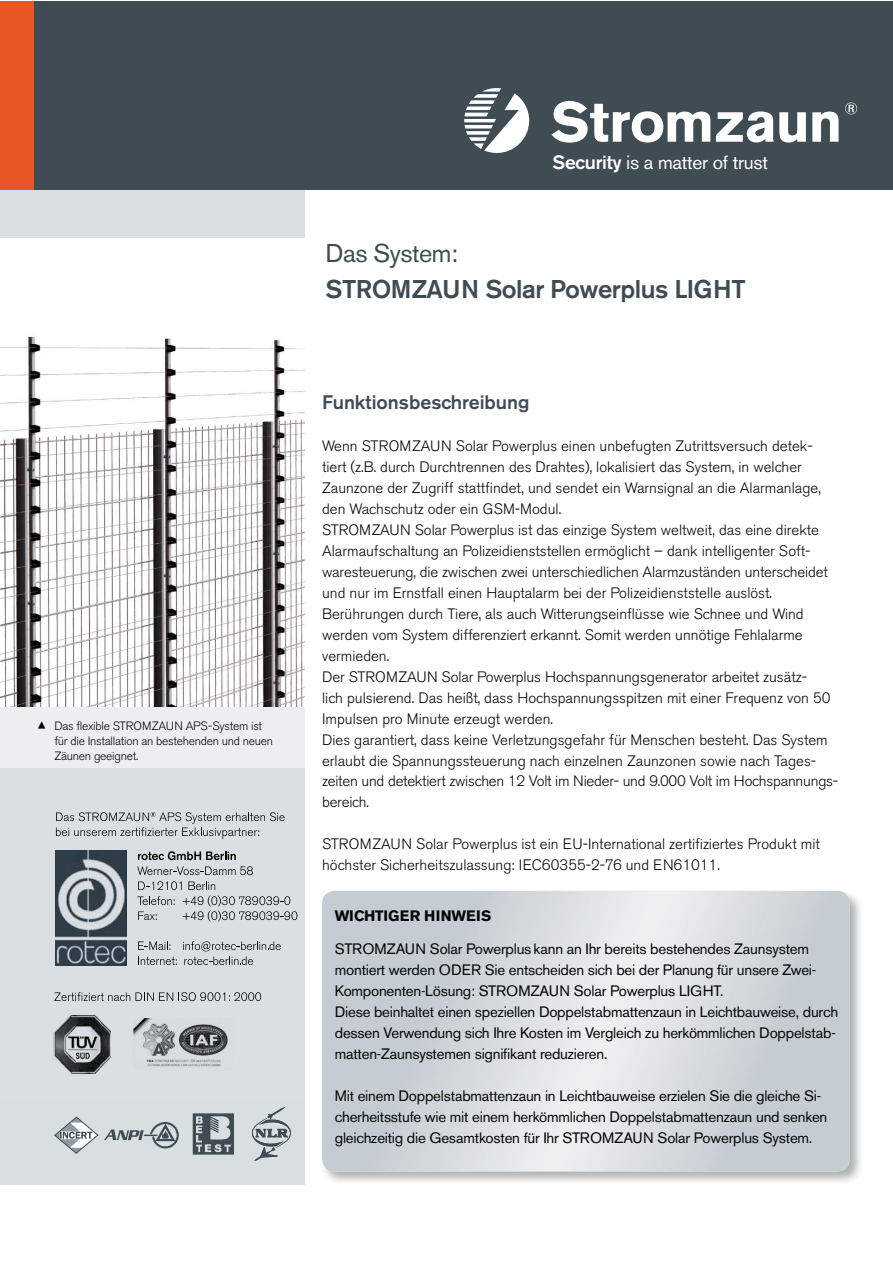
<style>
.page{position:relative;width:893px;height:1263px;background:#fff}
.page>*{position:absolute;margin:0;border:0;box-sizing:border-box;transform-origin:0 0}
.t1{font:500 25.5px "Akzidenz Grotesk BE";letter-spacing:-.02em;color:#3f4c53}
.t2{font:25.5px "Akzidenz Grotesk BE";letter-spacing:-.02em;color:#3f4c53}
.t3{font:500 19.5px "Akzidenz Grotesk BE";color:#3f4c53}
.t4{font:19.2px "Akzidenz Grotesk BE";letter-spacing:-.015em;color:#fff}
.t5{font:300 15px/21px "Akzidenz Grotesk BE";color:#030806}
.t6{font:15px/21px "Akzidenz Grotesk BE";letter-spacing:-.015em;color:#030806}
.t7{font:700 15px "Akzidenz Grotesk BE";letter-spacing:.005em;color:#030806}
.t8{font:300 12px/15px "Akzidenz Grotesk BE";letter-spacing:-.02em;color:#030806}
.s1{font-weight:500}
</style>
<div class="page">
<img style="left:322px;top:890px;width:539px;height:292px">
<div style="left:322px;top:891px;width:528px;height:281px;background:#c5ccd2;border-radius:13px"></div>
<svg style="left:408px;top:891px;width:388px;height:281px"></svg>
<div style="left:0;top:189px;width:305px;height:996px;background:#d9dee1"></div>
<img style="left:0;top:239px;width:305px;height:469px">
<div style="left:0;top:1px;width:893px;height:188px;background:#3f4c53"></div>
<svg style="left:464px;top:88px;width:65px;height:65px"></svg>
<svg style="left:551px;top:101px;width:287px;height:42px"></svg>
<svg style="left:845px;top:103px;width:12px;height:11px"></svg>
<div style="left:0;top:1px;width:34px;height:188px;background:#e75624"></div>
<svg style="left:252px;top:1107px;width:39px;height:54px"></svg>
<img style="left:192px;top:1114px;width:41px;height:41px">
<img style="left:104px;top:1121px;width:75px;height:28px">
<svg style="left:54px;top:1117px;width:45px;height:37px"></svg>
<div style="left:0;top:708px;width:305px;height:63px;background:#eceef0"></div>
<div style="left:0;top:768px;width:304px;height:333px;background:#d9dfe2"></div>
<svg style="left:138px;top:851px;width:98px;height:9px"></svg>
<svg style="left:137px;top:866px;width:116px;height:9px"></svg>
<svg style="left:137px;top:881px;width:160px;height:41px"></svg>
<svg style="left:138px;top:941px;width:32px;height:9px"></svg>
<svg style="left:138px;top:956px;width:39px;height:9px"></svg>
<svg style="left:183px;top:941px;width:98px;height:24px"></svg>
<img style="left:55px;top:851px;width:72px;height:115px">
<svg style="left:56px;top:812px;width:229px;height:27px"></svg>
<svg style="left:54px;top:992px;width:207px;height:9px"></svg>
<img style="left:54px;top:1015px;width:57px;height:58px">
<img style="left:134px;top:1019px;width:94px;height:48px">
<svg style="left:55px;top:891px;width:7px;height:8px"></svg>
<svg style="left:55px;top:930px;width:7px;height:8px"></svg>
<svg style="left:55px;top:951px;width:7px;height:8px"></svg>
<p class="t8" style="left:54px;top:719px;width:220px">Das flexible STROMZAUN APS-System ist für die Installation an bestehenden und neuen<br>Zäunen geeignet.</p>
<p class="t4" style="left:552px;top:156px;width:217px"><span class="s1">Security</span> is a matter of trust</p>
<h1 class="t2" style="left:326px;top:244px;width:134px">Das System:</h1>
<h1 class="t1" style="left:326px;top:280px;width:422px">STROMZAUN Solar Powerplus LIGHT</h1>
<h2 class="t3" style="left:322px;top:395px;width:209px">Funktionsbeschreibung</h2>
<p class="t5" style="left:322px;top:437px;width:518px">Wenn STROMZAUN Solar Powerplus einen unbefugten Zutrittsversuch detek&shy;tiert (z.B. durch Durchtrennen des Drahtes), lokalisiert das System, in welcher Zaunzone der Zugriff stattfindet, und sendet ein Warnsignal an die Alarmanlage, den Wachschutz oder ein GSM-Modul.<br>STROMZAUN Solar Powerplus ist das einzige System weltweit, das eine direkte Alarmaufschaltung an Polizeidienststellen ermöglicht – dank intelligenter Soft&shy;waresteuerung, die zwischen zwei unterschiedlichen Alarmzuständen unterscheidet und nur im Ernstfall einen Hauptalarm bei der Polizeidienststelle auslöst.<br>Berührungen durch Tiere, als auch Witterungseinflüsse wie Schnee und Wind werden vom System differenziert erkannt. Somit werden unnötige Fehlalarme vermieden.<br>Der STROMZAUN Solar Powerplus Hochspannungsgenerator arbeitet zusätz-<br>lich pulsierend. Das heißt, dass Hochspannungsspitzen mit einer Frequenz von 50<br>Impulsen pro Minute erzeugt werden.<br>Dies garantiert, dass keine Verletzungsgefahr für Menschen besteht. Das System erlaubt die Spannungssteuerung nach einzelnen Zaunzonen sowie nach Tages&shy;zeiten und detektiert zwischen 12 Volt im Nieder- und 9.000 Volt im Hochspannungs&shy;bereich.</p>
<p class="t5" style="left:322px;top:836px;width:499px">STROMZAUN Solar Powerplus ist ein EU-International zertifiziertes Produkt mit höchster Sicherheitszulassung: IEC60355-2-76 und EN61011.</p>
<p class="t7" style="left:335px;top:911px;width:158px">WICHTIGER HINWEIS</p>
<p class="t6" style="left:335px;top:940px;width:505px">STROMZAUN Solar Powerplus kann an Ihr bereits bestehendes Zaunsystem montiert werden ODER Sie entscheiden sich bei der Planung für unsere Zwei-Komponenten-Lösung: STROMZAUN Solar Powerplus LIGHT.<br>Diese beinhaltet einen speziellen Doppelstabmattenzaun in Leichtbauweise, durch dessen Verwendung sich Ihre Kosten im Vergleich zu herkömmlichen Doppelstab&shy;matten-Zaunsystemen signifikant reduzieren.</p>
<p class="t6" style="left:335px;top:1087px;width:494px">Mit einem Doppelstabmattenzaun in Leichtbauweise erzielen Sie die gleiche Si&shy;cherheitsstufe wie mit einem herkömmlichen Doppelstabmattenzaun und senken gleichzeitig die Gesamtkosten für Ihr STROMZAUN Solar Powerplus System.</p>
</div>
